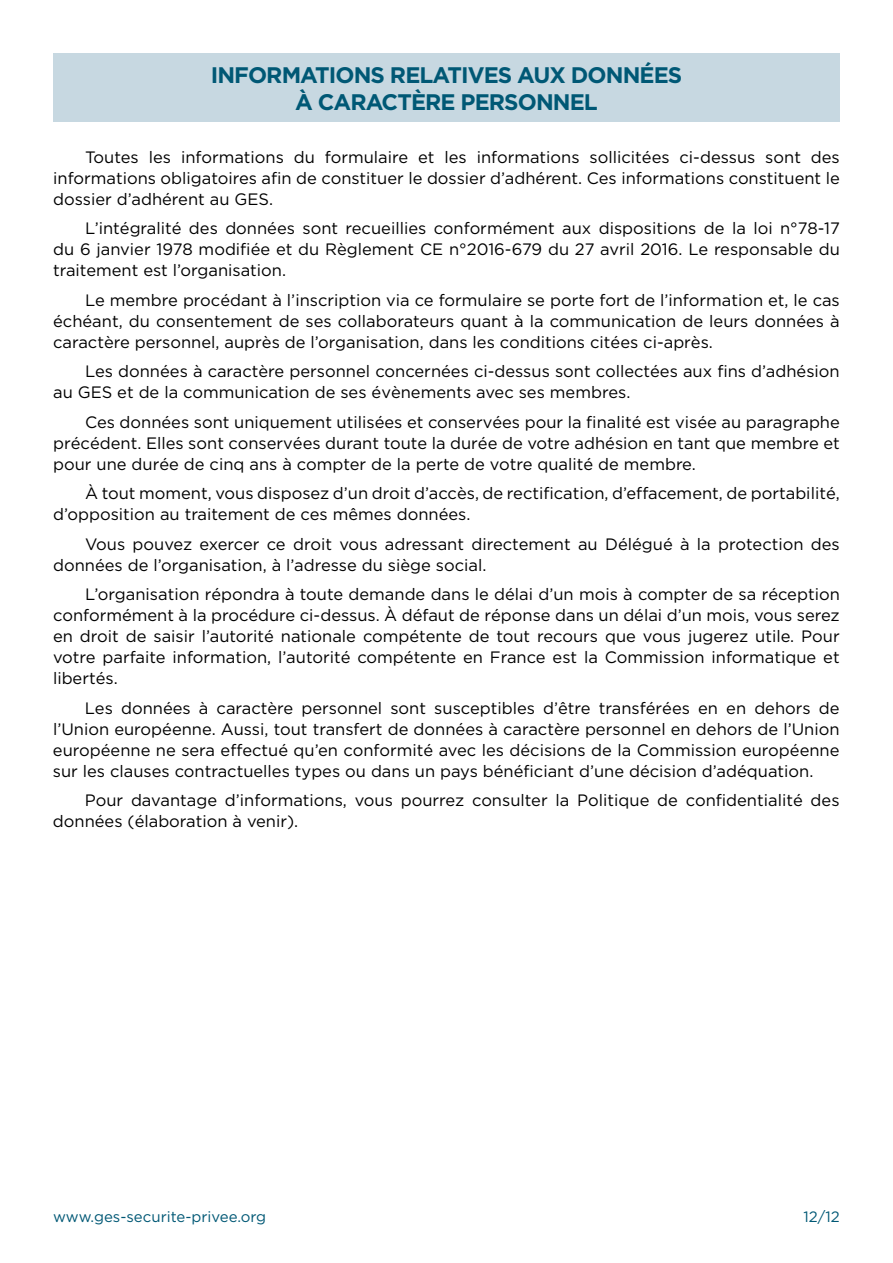
<style>
.page{position:relative;width:893px;height:1263px;background:#fff}
.page>*{position:absolute;margin:0;border:0;box-sizing:border-box;transform-origin:0 0}
.t1{font:700 22.5px/27px "Gotham";letter-spacing:-.04em;color:#005875;text-align:center}
.t2{font:16.5px/21px "Gotham";color:#000;text-align:justify}
.t3{font:15px "Gotham";color:#005875}
</style>
<div class="page">
<div style="left:53px;top:53px;width:787px;height:68px;background:#c7d8e1"></div>
<h1 class="t1" style="left:211px;top:61px;width:473px">INFORMATIONS RELATIVES AUX DONNÉES<br>À CARACTÈRE PERSONNEL</h1>
<p class="t2" style="left:53px;top:146px;width:788px;text-indent:32px">Toutes les informations du formulaire et les informations sollicitées ci-dessus sont des informations obligatoires afin de constituer le dossier d’adhérent. Ces informations constituent le dossier d’adhérent au GES.</p>
<p class="t2" style="left:53px;top:217px;width:788px;text-indent:32px">L’intégralité des données sont recueillies conformément aux dispositions de la loi n°78-17 du 6 janvier 1978 modifiée et du Règlement CE n°2016-679 du 27 avril 2016. Le responsable du traitement est l’organisation.</p>
<p class="t2" style="left:53px;top:289px;width:788px;text-indent:32px">Le membre procédant à l’inscription via ce formulaire se porte fort de l’information et, le cas échéant, du consentement de ses collaborateurs quant à la communication de leurs données à caractère personnel, auprès de l’organisation, dans les conditions citées ci-après.</p>
<p class="t2" style="left:53px;top:361px;width:788px;text-indent:32px">Les données à caractère personnel concernées ci-dessus sont collectées aux fins d’adhésion au GES et de la communication de ses évènements avec ses membres.</p>
<p class="t2" style="left:53px;top:411px;width:788px;text-indent:32px">Ces données sont uniquement utilisées et conservées pour la finalité est visée au paragraphe précédent. Elles sont conservées durant toute la durée de votre adhésion en tant que membre et pour une durée de cinq ans à compter de la perte de votre qualité de membre.</p>
<p class="t2" style="left:53px;top:483px;width:788px;text-indent:32px">À tout moment, vous disposez d’un droit d’accès, de rectification, d’effacement, de portabilité, d’opposition au traitement de ces mêmes données.</p>
<p class="t2" style="left:53px;top:533px;width:788px;text-indent:32px">Vous pouvez exercer ce droit vous adressant directement au Délégué à la protection des données de l’organisation, à l’adresse du siège social.</p>
<p class="t2" style="left:53px;top:584px;width:788px;text-indent:32px">L’organisation répondra à toute demande dans le délai d’un mois à compter de sa réception conformément à la procédure ci-dessus. À défaut de réponse dans un délai d’un mois, vous serez en droit de saisir l’autorité nationale compétente de tout recours que vous jugerez utile. Pour votre parfaite information, l’autorité compétente en France est la Commission informatique et libertés.</p>
<p class="t2" style="left:53px;top:697px;width:788px;text-indent:32px">Les données à caractère personnel sont susceptibles d’être transférées en en dehors de l’Union européenne. Aussi, tout transfert de données à caractère personnel en dehors de l’Union européenne ne sera effectué qu’en conformité avec les décisions de la Commission européenne sur les clauses contractuelles types ou dans un pays bénéficiant d’une décision d’adéquation.</p>
<p class="t2" style="left:53px;top:790px;width:788px;text-indent:32px">Pour davantage d’informations, vous pourrez consulter la Politique de confidentialité des données (élaboration à venir).</p>
<p class="t3" style="left:53px;top:1209px;width:215px">www.ges-securite-privee.org</p>
<p class="t3" style="left:803px;top:1209px;width:38px">12/12</p>
</div>
